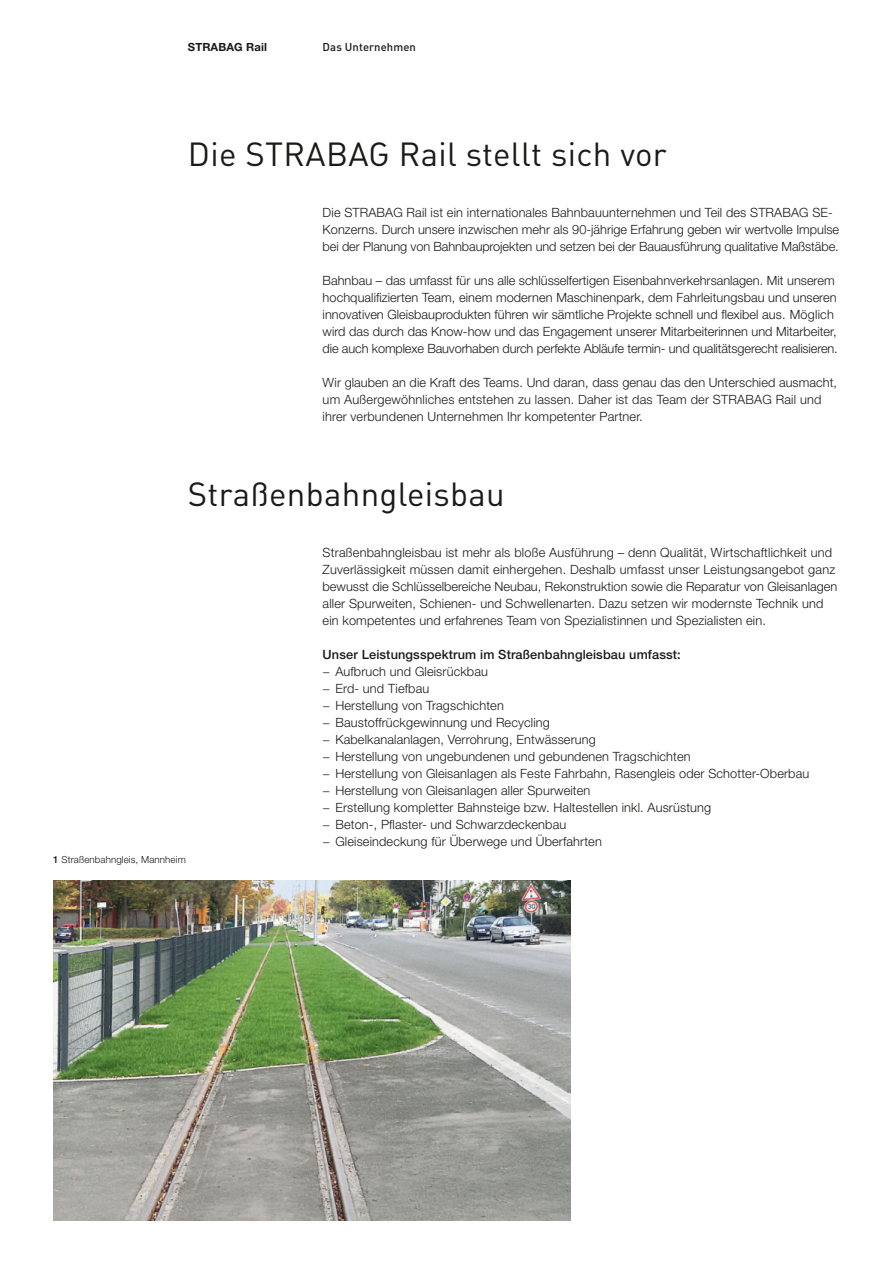
<style>
.page{position:relative;width:893px;height:1263px;background:#fff}
.page>*{position:absolute;margin:0;border:0;box-sizing:border-box;transform-origin:0 0}
.t1{font:33px "DIN Pro";letter-spacing:.01em;color:#1a1a18}
.t2{font:300 12.75px/17px "Helvetica Neue LT Pro";letter-spacing:.01em;color:#1a1a18}
.t3{font:500 12.75px "Helvetica Neue LT Pro";letter-spacing:.01em;color:#1a1a18}
.t4{font:500 11.25px "DIN Pro";letter-spacing:.01em;color:#1a1a18}
.t5{font:700 11.25px "Helvetica Neue LT Pro";letter-spacing:.01em;color:#1a1a18}
.t6{font:700 11.25px "DIN Pro";color:#fff}
.t7{font:300 9.75px "Helvetica Neue LT Pro";letter-spacing:.01em;color:#1a1a18}
.s1{font-weight:500}
</style>
<div class="page">
<img style="left:53px;top:880px;width:517px;height:340px">
<p class="t5" style="left:188px;top:40px;width:80px">STRABAG Rail</p>
<p class="t4" style="left:323px;top:39px;width:95px">Das Unternehmen</p>
<h1 class="t1" style="left:188px;top:131px;width:480px">Die STRABAG Rail stellt sich vor</h1>
<p class="t2" style="left:323px;top:204px;width:518px">Die STRABAG Rail ist ein internationales Bahnbauunternehmen und Teil des STRABAG SE-<br>Konzerns. Durch unsere inzwischen mehr als 90-jährige Erfahrung geben wir wertvolle Impulse bei der Planung von Bahnbauprojekten und setzen bei der Bauausführung qualitative Maßstäbe.</p>
<p class="t2" style="left:323px;top:272px;width:517px">Bahnbau – das umfasst für uns alle schlüsselfertigen Eisenbahnverkehrsanlagen. Mit unserem hochqualifizierten Team, einem modernen Maschinenpark, dem Fahrleitungsbau und unseren innovativen Gleisbauprodukten führen wir sämtliche Projekte schnell und flexibel aus. Möglich wird das durch das Know-how und das Engagement unserer Mitarbeiterinnen und Mitarbeiter, die auch komplexe Bauvorhaben durch perfekte Abläufe termin- und qualitätsgerecht realisieren.</p>
<p class="t2" style="left:323px;top:374px;width:516px">Wir glauben an die Kraft des Teams. Und daran, dass genau das den Unterschied ausmacht, um Außergewöhnliches entstehen zu lassen. Daher ist das Team der STRABAG Rail und ihrer verbundenen Unternehmen Ihr kompetenter Partner.</p>
<h1 class="t1" style="left:188px;top:472px;width:319px">Straßenbahngleisbau</h1>
<p class="t7" style="left:53px;top:854px;width:134px"><span class="s1">1</span> Straßenbahngleis, Mannheim</p>
<p class="t2" style="left:323px;top:544px;width:516px">Straßenbahngleisbau ist mehr als bloße Ausführung – denn Qualität, Wirtschaftlichkeit und Zuverlässigkeit müssen damit einhergehen. Deshalb umfasst unser Leistungsangebot ganz bewusst die Schlüsselbereiche Neubau, Rekonstruktion sowie die Reparatur von Gleisanlagen aller Spurweiten, Schienen- und Schwellenarten. Dazu setzen wir modernste Technik und ein kompetentes und erfahrenes Team von Spezialistinnen und Spezialisten ein.</p>
<p class="t3" style="left:323px;top:647px;width:360px">Unser Leistungsspektrum im Straßenbahngleisbau umfasst:</p>
<p class="t2" style="left:323px;top:663px;width:488px">− Aufbruch und Gleisrückbau<br>− Erd- und Tiefbau<br>− Herstellung von Tragschichten<br>− Baustoffrückgewinnung und Recycling<br>− Kabelkanalanlagen, Verrohrung, Entwässerung<br>− Herstellung von ungebundenen und gebundenen Tragschichten<br>− Herstellung von Gleisanlagen als Feste Fahrbahn, Rasengleis oder Schotter-Oberbau − Herstellung von Gleisanlagen aller Spurweiten<br>− Erstellung kompletter Bahnsteige bzw. Haltestellen inkl. Ausrüstung<br>− Beton-, Pflaster- und Schwarzdeckenbau<br>− Gleiseindeckung für Überwege und Überfahrten</p>
<p class="t6" style="left:543px;top:898px;width:8px">1</p>
</div>
